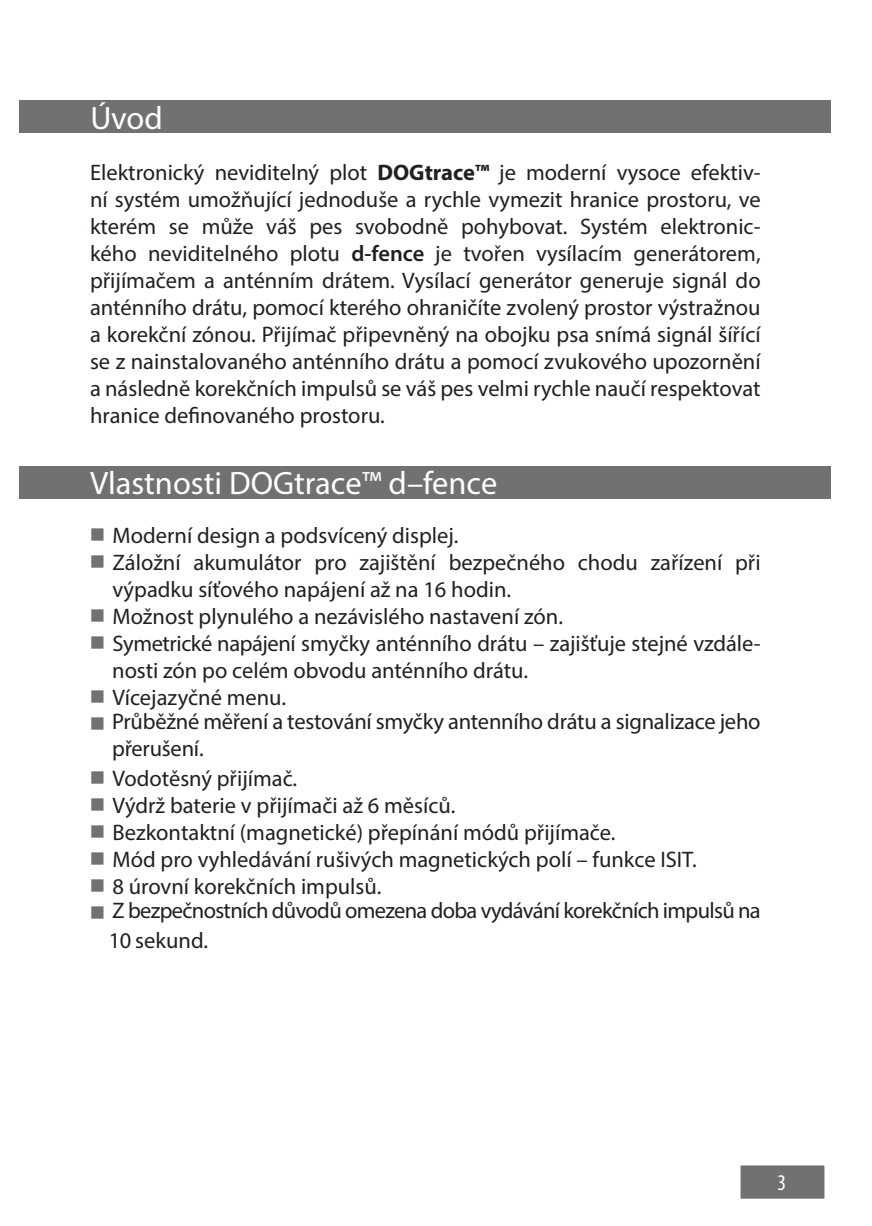
<style>
.page{position:relative;width:872px;height:1226px;background:#fff}
.page>*{position:absolute;margin:0;border:0;box-sizing:border-box;transform-origin:0 0}
.t1{font:32.5px "Myriad Pro";color:#fff}
.t2{font:22.5px/27px "Myriad Pro";color:#231f20}
.t3{font:22.5px "Myriad Pro";letter-spacing:-.03em;color:#231f20}
.t4{font:condensed 22.5px "Myriad Pro";color:#fff}
.s1{font-weight:700}
.s2{font-weight:600}
.s3{font-family:"Kai Ti";font-size:15px;color:#727172}
</style>
<div class="page">
<div style="left:735px;top:1160px;width:94px;height:44px;background:#727172;border:5px solid #fff"></div>
<div style="left:20px;top:101px;width:811px;height:32px;background:#727172"></div>
<div style="left:20px;top:466px;width:811px;height:32px;background:#727172"></div>
<p class="t1" style="left:90px;top:98px;width:74px">Úvod</p>
<p class="t2" style="left:90px;top:159px;width:672px">Elektronický neviditelný plot <span class="s1">DOGtrace™</span> je moderní vysoce efektiv&shy;ní systém umožňující jednoduše a rychle vymezit hranice prostoru, ve</p>
<p class="t2" style="left:90px;top:213px;width:672px">kterém se může váš pes svobodně pohybovat. Systém elektronic&shy;kého neviditelného plotu <span class="s2">d-fence</span> je tvořen vysílacím generátorem,</p>
<p class="t2" style="left:90px;top:267px;width:672px;text-align:justify">přijímačem a anténním drátem. Vysílací generátor generuje signál do anténního drátu, pomocí kterého ohraničíte zvolený prostor výstražnou a korekční zónou. Přijímač připevněný na obojku psa snímá signál šířící se z nainstalovaného anténního drátu a pomocí zvukového upozornění a následně korekčních impulsů se váš pes velmi rychle naučí respektovat hranice definovaného prostoru.</p>
<p class="t1" style="left:90px;top:463px;width:409px">Vlastnosti DOGtrace™ d–fence</p>
<p class="t2" style="left:90px;top:521px;width:370px"><span class="s3">■</span> Moderní design a podsvícený displej.</p>
<p class="t2" style="left:90px;top:548px;width:672px"><span class="s3">■</span> Záložní akumulátor pro zajištění bezpečného chodu zařízení při</p>
<p class="t2" style="left:112px;top:575px;width:400px">výpadku síťového napájení až na 16 hodin.</p>
<p class="t2" style="left:90px;top:602px;width:474px"><span class="s3">■</span> Možnost plynulého a nezávislého nastavení zón.</p>
<p class="t2" style="left:90px;top:629px;width:672px"><span class="s3">■</span> Symetrické napájení smyčky anténního drátu – zajišťuje stejné vzdále-</p>
<p class="t2" style="left:112px;top:656px;width:417px">nosti zón po celém obvodu anténního drátu.</p>
<p class="t2" style="left:90px;top:683px;width:198px"><span class="s3">■</span> Vícejazyčné menu.</p>
<p class="t2" style="left:90px;top:708px;width:672px"><span class="s3">■</span> Průběžné měření a testování smyčky antenního drátu a signalizace jeho</p>
<p class="t2" style="left:112px;top:735px;width:93px">přerušení.</p>
<p class="t2" style="left:90px;top:764px;width:209px"><span class="s3">■</span> Vodotěsný přijímač.</p>
<p class="t2" style="left:90px;top:791px;width:367px"><span class="s3">■</span> Výdrž baterie v přijímači až 6 měsíců.</p>
<p class="t2" style="left:90px;top:818px;width:527px"><span class="s3">■</span> Bezkontaktní (magnetické) přepínání módů přijímače.</p>
<p class="t2" style="left:90px;top:845px;width:608px"><span class="s3">■</span> Mód pro vyhledávání rušivých magnetických polí – funkce ISIT.</p>
<p class="t2" style="left:90px;top:872px;width:293px"><span class="s3">■</span> 8 úrovní korekčních impulsů.</p>
<p class="t3" style="left:90px;top:897px;width:672px"><span class="s3">■</span> Z bezpečnostních důvodů omezena doba vydávání korekčních impulsů na</p>
<p class="t2" style="left:109px;top:927px;width:101px">10 sekund.</p>
<p class="t4" style="left:777px;top:1169px;width:10px">3</p>
</div>
